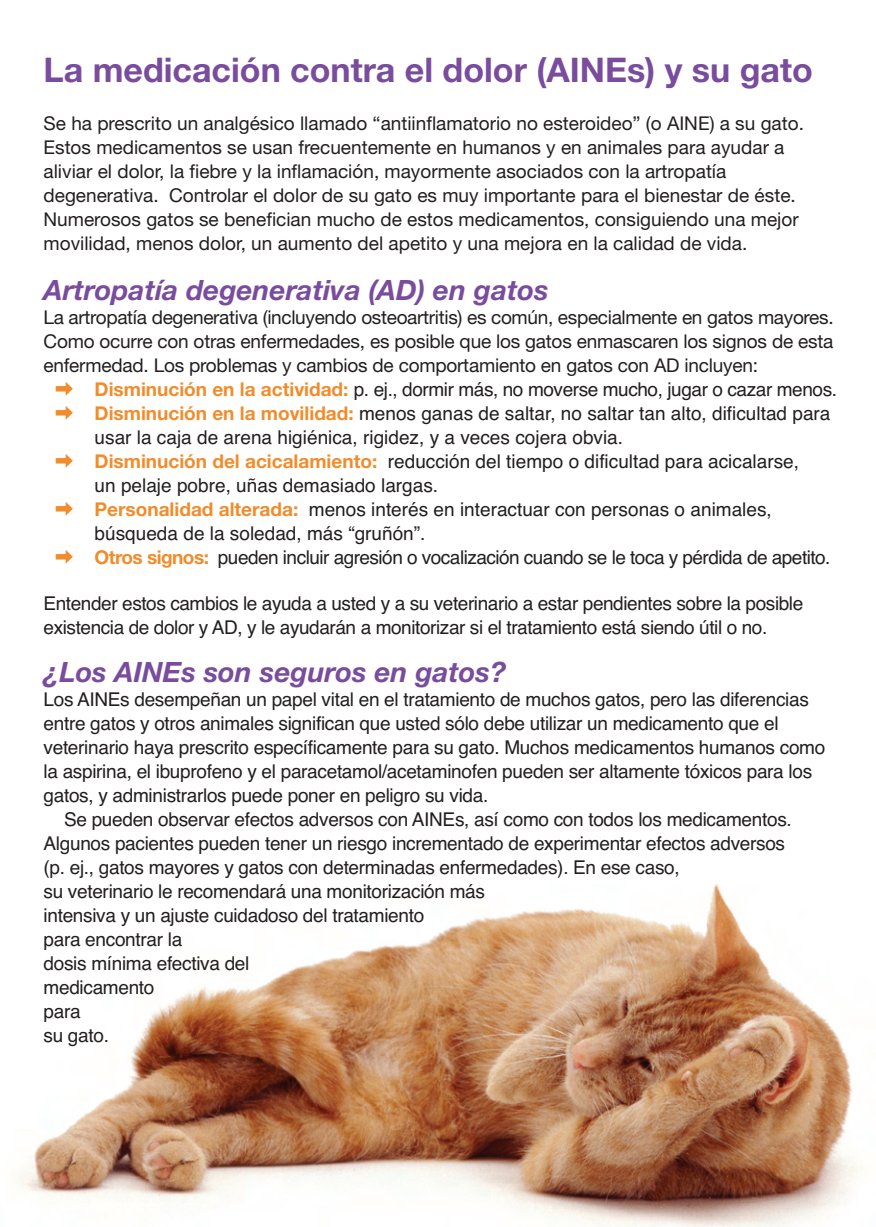
<style>
.page{position:relative;width:876px;height:1227px;background:#fff}
.page>*{position:absolute;margin:0;border:0;box-sizing:border-box;transform-origin:0 0}
.t1{font:700 34px "Helvetica Neue";color:#794c9e}
.t2{font:italic 700 28px "Helvetica Neue";color:#794c9e}
.t3{font:19px/24px "Helvetica";letter-spacing:-.015em;color:#231f20}
.t4{font:19px/24px "Helvetica Neue";color:#231f20}
.s1{font-family:"Hira Kaku Pro W6";color:#f28c2b}
.s2{font-family:"Helvetica Neue";font-weight:700;color:#f28c2b}
</style>
<div class="page">
<img style="left:14px;top:884px;width:848px;height:343px">
<h1 class="t1" style="left:44px;top:58px;width:770px">La medicación contra el dolor (AINEs) y su gato</h1>
<p class="t4" style="left:44px;top:113px;width:761px">Se ha prescrito un analgésico llamado “antiinflamatorio no esteroideo” (o AINE) a su gato.<br>Estos medicamentos se usan frecuentemente en humanos y en animales para ayudar a aliviar el dolor, la fiebre y la inflamación, mayormente asociados con la artropatía degenerativa. Controlar el dolor de su gato es muy importante para el bienestar de éste.<br>Numerosos gatos se benefician mucho de estos medicamentos, consiguiendo una mejor movilidad, menos dolor, un aumento del apetito y una mejora en la calidad de vida.</p>
<h2 class="t2" style="left:44px;top:280px;width:506px">Artropatía degenerativa (AD) en gatos</h2>
<p class="t4" style="left:44px;top:307px;width:791px;text-align:justify">La artropatía degenerativa (incluyendo osteoartritis) es común, especialmente en gatos mayores.<br>Como ocurre con otras enfermedades, es posible que los gatos enmascaren los signos de esta enfermedad. Los problemas y cambios de comportamiento en gatos con AD incluyen:</p>
<p class="t3" style="left:55px;top:379px;width:783px"><span class="s1">➡</span> <span class="s2">Disminución en la actividad:</span> p. ej., dormir más, no moverse mucho, jugar o cazar menos.</p>
<p class="t3" style="left:55px;top:403px;width:776px"><span class="s1">➡</span> <span class="s2">Disminución en la movilidad:</span> menos ganas de saltar, no saltar tan alto, dificultad para</p>
<p class="t3" style="left:95px;top:427px;width:530px">usar la caja de arena higiénica, rigidez, y a veces cojera obvia.</p>
<p class="t3" style="left:55px;top:451px;width:745px"><span class="s1">➡</span> <span class="s2">Disminución del acicalamiento:</span> reducción del tiempo o dificultad para acicalarse,</p>
<p class="t3" style="left:95px;top:475px;width:345px">un pelaje pobre, uñas demasiado largas.</p>
<p class="t3" style="left:55px;top:499px;width:718px"><span class="s1">➡</span> <span class="s2">Personalidad alterada:</span> menos interés en interactuar con personas o animales,</p>
<p class="t3" style="left:95px;top:523px;width:332px">búsqueda de la soledad, más “gruñón”.</p>
<p class="t3" style="left:55px;top:547px;width:776px"><span class="s1">➡</span> <span class="s2">Otros signos:</span> pueden incluir agresión o vocalización cuando se le toca y pérdida de apetito.</p>
<p class="t3" style="left:44px;top:593px;width:760px">Entender estos cambios le ayuda a usted y a su veterinario a estar pendientes sobre la posible existencia de dolor y AD, y le ayudarán a monitorizar si el tratamiento está siendo útil o no.</p>
<h2 class="t2" style="left:44px;top:662px;width:464px">¿Los AINEs son seguros en gatos?</h2>
<p class="t3" style="left:44px;top:689px;width:766px">Los AINEs desempeñan un papel vital en el tratamiento de muchos gatos, pero las diferencias</p>
<p class="t3" style="left:44px;top:713px;width:736px">entre gatos y otros animales significan que usted sólo debe utilizar un medicamento que el</p>
<p class="t3" style="left:44px;top:737px;width:782px">veterinario haya prescrito específicamente para su gato. Muchos medicamentos humanos como</p>
<p class="t3" style="left:44px;top:761px;width:769px">la aspirina, el ibuprofeno y el paracetamol/acetaminofen pueden ser altamente tóxicos para los</p>
<p class="t3" style="left:44px;top:785px;width:446px">gatos, y administrarlos puede poner en peligro su vida.</p>
<p class="t3" style="left:64px;top:809px;width:728px">Se pueden observar efectos adversos con AINEs, así como con todos los medicamentos.</p>
<p class="t3" style="left:44px;top:833px;width:742px">Algunos pacientes pueden tener un riesgo incrementado de experimentar efectos adversos</p>
<p class="t3" style="left:44px;top:857px;width:637px">(p. ej., gatos mayores y gatos con determinadas enfermedades). En ese caso,</p>
<p class="t3" style="left:44px;top:881px;width:443px">su veterinario le recomendará una monitorización más</p>
<p class="t3" style="left:44px;top:905px;width:382px">intensiva y un ajuste cuidadoso del tratamiento</p>
<p class="t3" style="left:44px;top:929px;width:140px">para encontrar la</p>
<p class="t3" style="left:44px;top:953px;width:207px">dosis mínima efectiva del</p>
<p class="t3" style="left:44px;top:977px;width:112px">medicamento</p>
<p class="t3" style="left:44px;top:1001px;width:39px">para</p>
<p class="t3" style="left:44px;top:1025px;width:67px">su gato.</p>
</div>
